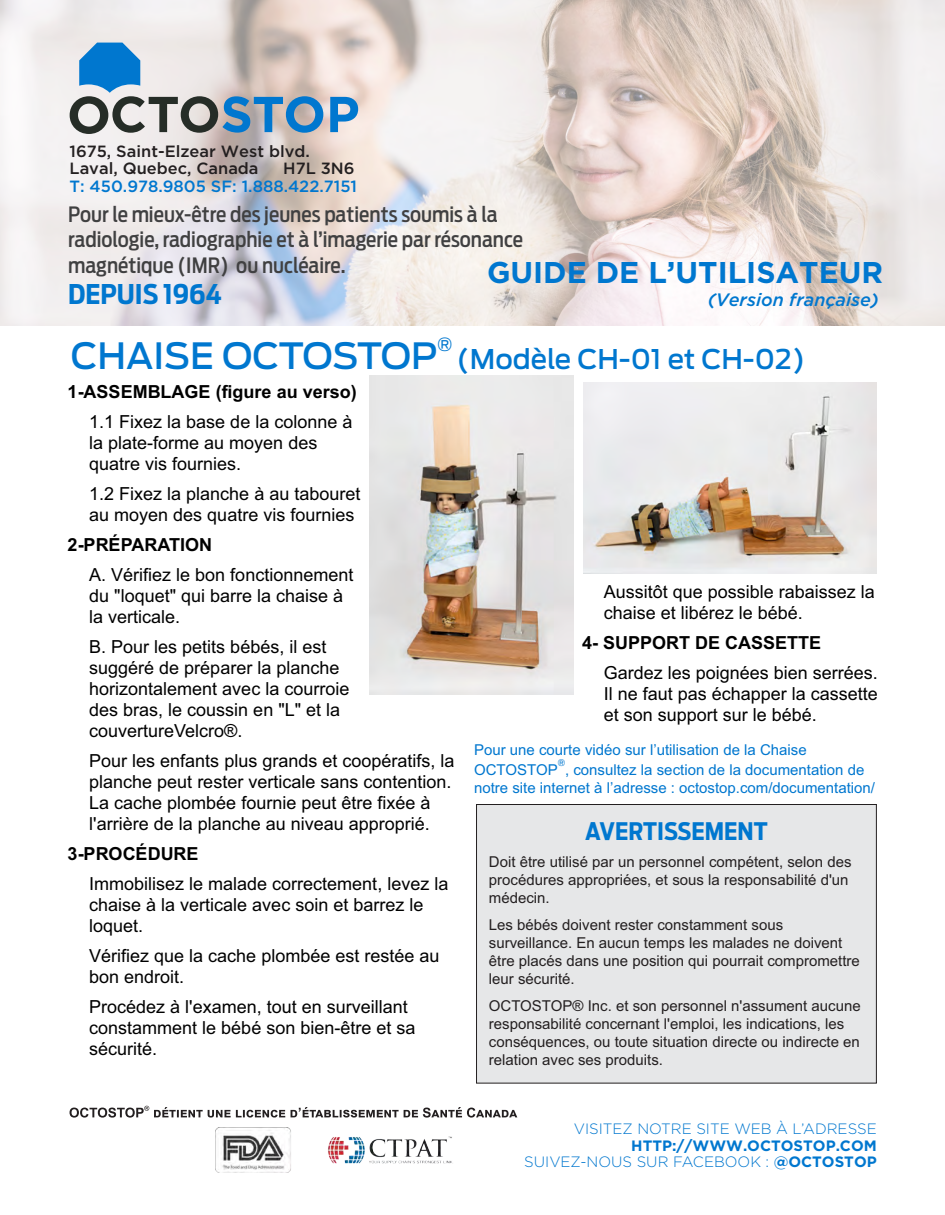
<style>
.page{position:relative;width:945px;height:1215px;background:#fff}
.page>*{position:absolute;margin:0;border:0;box-sizing:border-box;transform-origin:0 0}
.t1{font:700 30px "Gotham";color:#0077cf}
.t2{font:500 27px "Antenna";color:#0077cf}
.t3{font:700 27px "Antenna Cond";color:#0077cf}
.t4{font:700 24px "Antenna Cond";color:#0077cf}
.t5{font:500 21px/25.2px "Antenna Cond";color:#404041}
.t6{font:18px/21px "Arial";color:#000}
.t7{font:700 18px "Arial";color:#000}
.t8{font:italic 500 18px "Gotham";color:#0077cf}
.t9{font:500 18px "Antenna";color:#0077cf}
.t10{font:500 16.2px/17.7px "Gotham";color:#231f20}
.t11{font:500 16.2px "Gotham";color:#0077cf}
.t12{font:15px/18px "Arial";color:#231f20}
.t13{font:15px/17.9px "Arial";color:#0077cf}
.t14{font:700 15px/16.6px "Gotham";color:#0077cf;text-align:right}
.t15{font:300 15px "Gotham";color:#0077cf}
.t16{font:500 9px "Antenna";color:#0077cf}
.s1{font-size:36px}
.s2{font-weight:300}
</style>
<div class="page">
<img style="left:0;top:0;width:945px;height:325px">
<svg style="left:330px;top:97px;width:28px;height:35px"></svg>
<svg style="left:70px;top:43px;width:253px;height:91px;background:#a5b3be"></svg>
<img style="left:369px;top:376px;width:205px;height:318px">
<img style="left:583px;top:383px;width:293px;height:191px">
<div style="left:476px;top:804px;width:401px;height:279px;background:#e6e7e8;border:1px solid #231f20"></div>
<svg style="left:70px;top:1106px;width:447px;height:12px"></svg>
<img style="left:215px;top:1127px;width:238px;height:45px">
<p class="t10" style="left:70px;top:143px;width:242px">1675, Saint-Elzear West blvd.<br>Laval, Quebec, Canada</p>
<p class="t10" style="left:283px;top:161px;width:73px">H7L 3N6</p>
<p class="t11" style="left:70px;top:180px;width:289px">T: 450.978.9805 SF: 1.888.422.7151</p>
<p class="t5" style="left:68px;top:203px;width:456px">Pour le mieux-être des jeunes patients soumis à la radiologie, radiographie et à l’imagerie par résonance magnétique (IMR) ou nucléaire.</p>
<h2 class="t3" style="left:68px;top:282px;width:155px">DEPUIS 1964</h2>
<h1 class="t1" style="left:487px;top:261px;width:398px">GUIDE DE L’UTILISATEUR</h1>
<p class="t8" style="left:708px;top:292px;width:172px">(Version française)</p>
<p class="t9" style="left:438px;top:336px;width:16px">®</p>
<h2 class="t2" style="left:71px;top:347px;width:736px"><span class="s1">CHAISE OCTOSTOP</span> (Modèle CH-01 et CH-02)</h2>
<p class="t7" style="left:68px;top:385px;width:291px">1-ASSEMBLAGE (figure au verso)</p>
<p class="t6" style="left:89px;top:413px;width:265px">1.1 Fixez la base de la colonne à la plate-forme au moyen des quatre vis fournies.</p>
<p class="t6" style="left:89px;top:485px;width:273px">1.2 Fixez la planche à au tabouret au moyen des quatre vis fournies</p>
<p class="t7" style="left:68px;top:538px;width:146px">2-PRÉPARATION</p>
<p class="t6" style="left:89px;top:566px;width:266px">A. Vérifiez le bon fonctionnement du "loquet" qui barre la chaise à la verticale.</p>
<p class="t6" style="left:89px;top:638px;width:262px">B. Pour les petits bébés, il est suggéré de préparer la planche horizontalement avec la courroie des bras, le coussin en "L" et la couvertureVelcro®.</p>
<p class="t6" style="left:89px;top:752px;width:367px">Pour les enfants plus grands et coopératifs, la planche peut rester verticale sans contention.<br>La cache plombée fournie peut être fixée à l'arrière de la planche au niveau approprié.</p>
<p class="t7" style="left:68px;top:847px;width:133px">3-PROCÉDURE</p>
<p class="t6" style="left:89px;top:875px;width:361px">Immobilisez le malade correctement, levez la chaise à la verticale avec soin et barrez le loquet.</p>
<p class="t6" style="left:89px;top:947px;width:352px">Vérifiez que la cache plombée est restée au bon endroit.</p>
<p class="t6" style="left:89px;top:998px;width:328px">Procédez à l'examen, tout en surveillant constamment le bébé son bien-être et sa sécurité.</p>
<p class="t6" style="left:604px;top:583px;width:273px">Aussitôt que possible rabaissez la chaise et libérez le bébé.</p>
<p class="t7" style="left:582px;top:636px;width:241px">4- SUPPORT DE CASSETTE</p>
<p class="t6" style="left:604px;top:664px;width:276px;text-align:justify">Gardez les poignées bien serrées.<br>Il ne faut pas échapper la cassette et son support sur le bébé.</p>
<p class="t13" style="left:474px;top:742px;width:334px">Pour une courte vidéo sur l’utilisation de la Chaise</p>
<p class="t16" style="left:558px;top:759px;width:9px">®</p>
<p class="t13" style="left:474px;top:763px;width:403px">OCTOSTOP , consultez la section de la documentation de notre site internet à l’adresse : octostop.com/documentation/</p>
<h3 class="t4" style="left:585px;top:821px;width:184px">AVERTISSEMENT</h3>
<p class="t12" style="left:489px;top:854px;width:364px">Doit être utilisé par un personnel compétent, selon des procédures appropriées, et sous la responsabilité d'un médecin.</p>
<p class="t12" style="left:489px;top:917px;width:372px">Les bébés doivent rester constamment sous surveillance. En aucun temps les malades ne doivent être placés dans une position qui pourrait compromettre leur sécurité.</p>
<p class="t12" style="left:489px;top:998px;width:373px">OCTOSTOP® Inc. et son personnel n'assument aucune responsabilité concernant l'emploi, les indications, les conséquences, ou toute situation directe ou indirecte en relation avec ses produits.</p>
<p class="t15" style="left:574px;top:1121px;width:304px">VISITEZ NOTRE SITE WEB À L’ADRESSE</p>
<p class="t14" style="left:524px;top:1138px;width:354px">HTTP://WWW.OCTOSTOP.COM<br><span class="s2">SUIVEZ-NOUS SUR FACEBOOK :</span> @OCTOSTOP</p>
</div>
